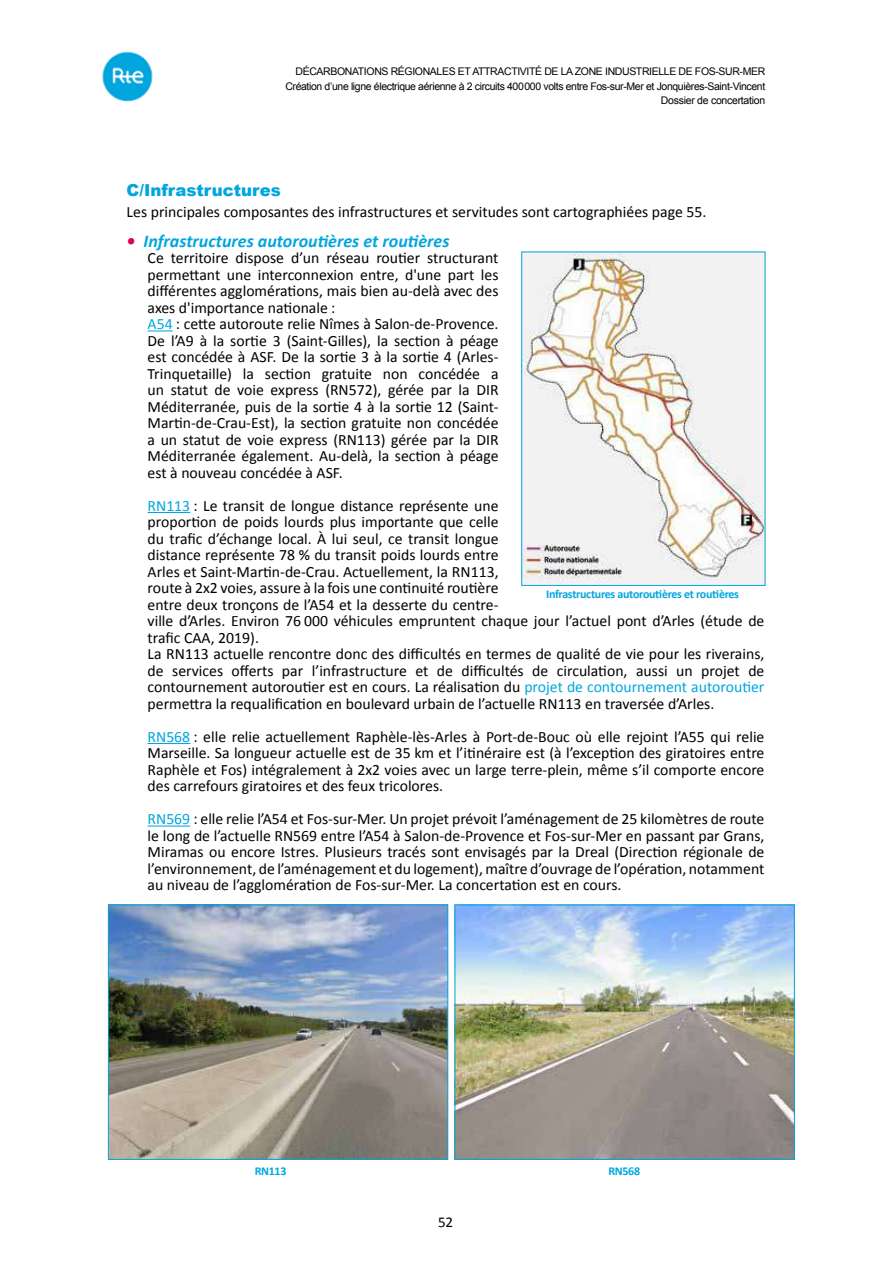
<style>
.page{position:relative;width:893px;height:1263px;background:#fff}
.page>*{position:absolute;margin:0;border:0;box-sizing:border-box;transform-origin:0 0}
.t1{font:italic 700 18px "Calibri";color:#00a6de}
.t2{font:900 16.5px "Arial";color:#00a6de}
.t3{font:15.75px/16.5px "Calibri";color:#000}
.t4{font:15px "Calibri";color:#000}
.t5{font:700 12px "Calibri";letter-spacing:-.025em;color:#00a6de}
.t6{font:10.5px/14.7px "Arial";letter-spacing:-.035em;color:#000;text-align:right}
.s1{color:#de005b}
.s2{color:#00a6de}
</style>
<div class="page">
<img style="left:102px;top:51px;width:51px;height:51px">
<svg style="left:148px;top:330px;width:25px;height:1px"></svg>
<hr style="left:148px;top:512px;width:42px;height:1px;background:#00a6de">
<hr style="left:148px;top:743px;width:42px;height:1px;background:#00a6de">
<hr style="left:148px;top:825px;width:42px;height:1px;background:#00a6de">
<img style="left:523px;top:254px;width:240px;height:330px">
<div style="left:521px;top:252px;width:244px;height:334px;border:1px solid #00a6de"></div>
<img style="left:110px;top:907px;width:336px;height:251px">
<div style="left:108px;top:905px;width:340px;height:255px;border:1px solid #00a6de"></div>
<img style="left:457px;top:907px;width:336px;height:251px">
<div style="left:455px;top:905px;width:340px;height:255px;border:1px solid #00a6de"></div>
<p class="t6" style="left:285px;top:64px;width:481px">DÉCARBONATIONS RÉGIONALES ET ATTRACTIVITÉ DE LA ZONE INDUSTRIELLE DE FOS-SUR-MER<br>Création d’une ligne électrique aérienne à 2 circuits 400000 volts entre Fos-sur-Mer et Jonquières-Saint-Vincent<br>Dossier de concertation</p>
<p class="t2" style="left:127px;top:178px;width:156px">C/Infrastructures</p>
<p class="t3" style="left:127px;top:203px;width:581px">Les principales composantes des infrastructures et servitudes sont cartographiées page 55.</p>
<p class="t1" style="left:127px;top:228px;width:324px"><span class="s1">•</span> Infrastructures autoroutières et routières</p>
<p class="t3" style="left:148px;top:249px;width:352px">Ce territoire dispose d’un réseau routier structurant permettant une interconnexion entre, d'une part les différentes agglomérations, mais bien au-delà avec des axes d'importance nationale :<br><span class="s2">A54</span> : cette autoroute relie Nîmes à Salon-de-Provence.<br>De l’A9 à la sortie 3 (Saint-Gilles), la section à péage est concédée à ASF. De la sortie 3 à la sortie 4 (Arles-Trinquetaille) la section gratuite non concédée a un statut de voie express (RN572), gérée par la DIR Méditerranée, puis de la sortie 4 à la sortie 12 (Saint-Martin-de-Crau-Est), la section gratuite non concédée a un statut de voie express (RN113) gérée par la DIR Méditerranée également. Au-delà, la section à péage est à nouveau concédée à ASF.</p>
<p class="t3" style="left:148px;top:497px;width:618px"><span class="s2">RN113</span> : Le transit de longue distance représente une<br>proportion de poids lourds plus importante que celle<br>du trafic d’échange local. À lui seul, ce transit longue<br>distance représente 78 % du transit poids lourds entre<br>Arles et Saint-Martin-de-Crau. Actuellement, la RN113,<br>route à 2x2 voies, assure à la fois une continuité routière<br>entre deux tronçons de l’A54 et la desserte du centre-<br>ville d’Arles. Environ 76 000 véhicules empruntent chaque jour l’actuel pont d’Arles (étude de trafic CAA, 2019).<br>La RN113 actuelle rencontre donc des difficultés en termes de qualité de vie pour les riverains, de services offerts par l’infrastructure et de difficultés de circulation, aussi un projet de contournement autoroutier est en cours. La réalisation du <span class="s2">projet de contournement autoroutier </span>permettra la requalification en boulevard urbain de l’actuelle RN113 en traversée d’Arles.</p>
<p class="t3" style="left:148px;top:728px;width:618px;text-align:justify"><span class="s2">RN568</span> : elle relie actuellement Raphèle-lès-Arles à Port-de-Bouc où elle rejoint l’A55 qui relie Marseille. Sa longueur actuelle est de 35 km et l’itinéraire est (à l’exception des giratoires entre Raphèle et Fos) intégralement à 2x2 voies avec un large terre-plein, même s’il comporte encore des carrefours giratoires et des feux tricolores.</p>
<p class="t3" style="left:148px;top:810px;width:618px;text-align:justify"><span class="s2">RN569</span> : elle relie l’A54 et Fos-sur-Mer. Un projet prévoit l’aménagement de 25 kilomètres de route le long de l’actuelle RN569 entre l’A54 à Salon-de-Provence et Fos-sur-Mer en passant par Grans, Miramas ou encore Istres. Plusieurs tracés sont envisagés par la Dreal (Direction régionale de l’environnement, de l’aménagement et du logement), maître d’ouvrage de l’opération, notamment au niveau de l’agglomération de Fos-sur-Mer. La concertation est en cours.</p>
<p class="t5" style="left:546px;top:585px;width:194px">Infrastructures autoroutières et routières</p>
<p class="t5" style="left:255px;top:1163px;width:33px">RN113</p>
<p class="t5" style="left:608px;top:1163px;width:33px">RN568</p>
<p class="t4" style="left:438px;top:1212px;width:17px">52</p>
</div>
